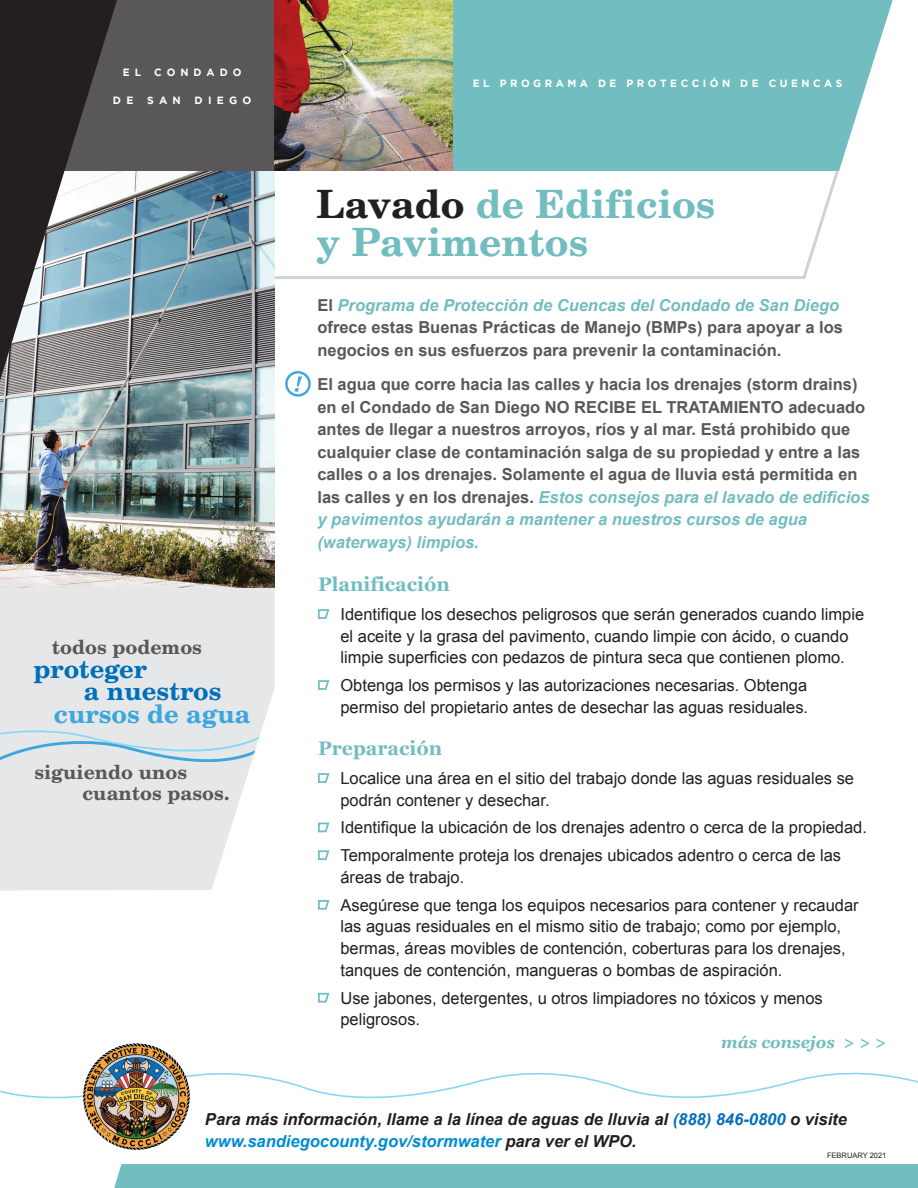
<style>
.page{position:relative;width:918px;height:1188px;background:#fff}
.page>*{position:absolute;margin:0;border:0;box-sizing:border-box;transform-origin:0 0}
.t1{font:700 39px/37.5px "C059";color:#72bdc0}
.t2{font:700 25.5px "C059";color:#006fb9}
.t3{font:700 25.5px "C059";color:#3da6dd}
.t4{font:700 19.5px "C059";color:#5a5758}
.t5{font:700 19.5px "Georgia";color:#72bdc0}
.t6{font:16.5px/21.8px "Arial";color:#231f20}
.t7{font:700 16.5px/22.5px "Arial";color:#5a5758}
.t8{font:italic 700 16.5px/22.5px "Arial";color:#231f20}
.t9{font:italic 700 16.5px "Georgia";color:#72bdc0}
.t10{font:700 10.5px "Gotham";letter-spacing:.34em;color:#fff}
.t11{font:700 10.5px "Gotham";letter-spacing:.485em;color:#fff}
.t12{font:7.5px "Arial";color:#231f20}
.s1{color:#231f20}
.s2{font-style:italic;color:#72bdc0}
.s3{color:#006fb9}
.s4{color:#008cd2}
</style>
<div class="page">
<svg style="left:0;top:564px;width:275px;height:326px;background:#e7e8ea"></svg>
<svg style="left:0;top:726px;width:274px;height:48px;background:#dae4ea"></svg>
<svg style="left:274px;top:171px;width:565px;height:110px"></svg>
<div style="left:117px;top:0;width:157px;height:171px;background:#5a5758"></div>
<img style="left:0;top:171px;width:274px;height:417px">
<img style="left:274px;top:0;width:179px;height:171px">
<div style="left:453px;top:0;width:440px;height:171px;background:#72bdc0"></div>
<svg style="left:0;top:0;width:117px;height:381px;background:#5e6265"></svg>
<div style="left:114px;top:1164px;width:804px;height:24px;background:#72bdc0"></div>
<svg style="left:0;top:1072px;width:918px;height:38px"></svg>
<img style="left:83px;top:1043px;width:107px;height:107px;border-radius:53px">
<svg style="left:285px;top:371px;width:26px;height:26px"></svg>
<svg style="left:317px;top:609px;width:13px;height:10px"></svg>
<svg style="left:317px;top:680px;width:13px;height:10px"></svg>
<svg style="left:317px;top:822px;width:13px;height:11px"></svg>
<svg style="left:317px;top:900px;width:13px;height:10px"></svg>
<svg style="left:317px;top:773px;width:13px;height:10px"></svg>
<svg style="left:317px;top:992px;width:13px;height:11px"></svg>
<svg style="left:317px;top:850px;width:13px;height:10px"></svg>
<p class="t11" style="left:123px;top:66px;width:120px">EL CONDADO</p>
<p class="t10" style="left:113px;top:94px;width:22px">D E</p>
<p class="t10" style="left:147px;top:94px;width:35px">SAN</p>
<p class="t10" style="left:195px;top:94px;width:58px">DIEGO</p>
<p class="t4" style="left:52px;top:632px;width:152px">todos podemos</p>
<h2 class="t2" style="left:33px;top:648px;width:115px">proteger</h2>
<h2 class="t3" style="left:54px;top:693px;width:198px">cursos de agua</h2>
<p class="t4" style="left:34px;top:757px;width:154px">siguiendo unos</p>
<h2 class="t2" style="left:84px;top:670px;width:139px">a nuestros</h2>
<p class="t4" style="left:82px;top:777px;width:149px">cuantos pasos.</p>
<p class="t10" style="left:473px;top:77px;width:371px">EL PROGRAMA DE PROTECCIÓN DE CUENCAS</p>
<h1 class="t1" style="left:317px;top:184px;width:400px"><span class="s1">Lavado</span> de Edificios y Pavimentos</h1>
<p class="t7" style="left:317px;top:294px;width:527px">El <span class="s2">Programa de Protección de Cuencas del Condado de San Diego </span>ofrece estas Buenas Prácticas de Manejo (BMPs) para apoyar a los negocios en sus esfuerzos para prevenir la contaminación.</p>
<p class="t7" style="left:317px;top:374px;width:554px">El agua que corre hacia las calles y hacia los drenajes (storm drains) en el Condado de San Diego NO RECIBE EL TRATAMIENTO adecuado antes de llegar a nuestros arroyos, ríos y al mar. Está prohibido que cualquier clase de contaminación salga de su propiedad y entre a las calles o a los drenajes. Solamente el agua de lluvia está permitida en las calles y en los drenajes. <span class="s2">Estos consejos para el lavado de edificios y pavimentos ayudarán a mantener a nuestros cursos de agua (waterways) limpios.</span></p>
<p class="t5" style="left:318px;top:570px;width:133px">Planificación</p>
<p class="t6" style="left:340px;top:603px;width:525px">Identifique los desechos peligrosos que serán generados cuando limpie el aceite y la grasa del pavimento, cuando limpie con ácido, o cuando limpie superficies con pedazos de pintura seca que contienen plomo.</p>
<p class="t6" style="left:340px;top:675px;width:469px">Obtenga los permisos y las autorizaciones necesarias. Obtenga permiso del propietario antes de desechar las aguas residuales.</p>
<p class="t5" style="left:318px;top:734px;width:126px">Preparación</p>
<p class="t6" style="left:340px;top:767px;width:515px">Localice una área en el sitio del trabajo donde las aguas residuales se podrán contener y desechar.</p>
<p class="t6" style="left:340px;top:814px;width:528px;line-height:27.8px">Identifique la ubicación de los drenajes adentro o cerca de la propiedad.<br>Temporalmente proteja los drenajes ubicados adentro o cerca de las</p>
<p class="t6" style="left:340px;top:863px;width:520px;line-height:27.8px">áreas de trabajo.<br>Asegúrese que tenga los equipos necesarios para contener y recaudar</p>
<p class="t6" style="left:340px;top:916px;width:507px">las aguas residuales en el mismo sitio de trabajo; como por ejemplo, bermas, áreas movibles de contención, coberturas para los drenajes, tanques de contención, mangueras o bombas de aspiración.</p>
<p class="t6" style="left:340px;top:987px;width:484px">Use jabones, detergentes, u otros limpiadores no tóxicos y menos peligrosos.</p>
<p class="t9" style="left:721px;top:1030px;width:167px">más consejos &gt; &gt; &gt;</p>
<p class="t8" style="left:205px;top:1108px;width:643px">Para más información, llame a la línea de aguas de lluvia al <span class="s3">(888) 846-0800</span> o visite <span class="s4">www.sandiegocounty.gov/stormwater</span> para ver el WPO.</p>
<p class="t12" style="left:827px;top:1151px;width:61px">FEBRUARY 2021</p>
</div>
